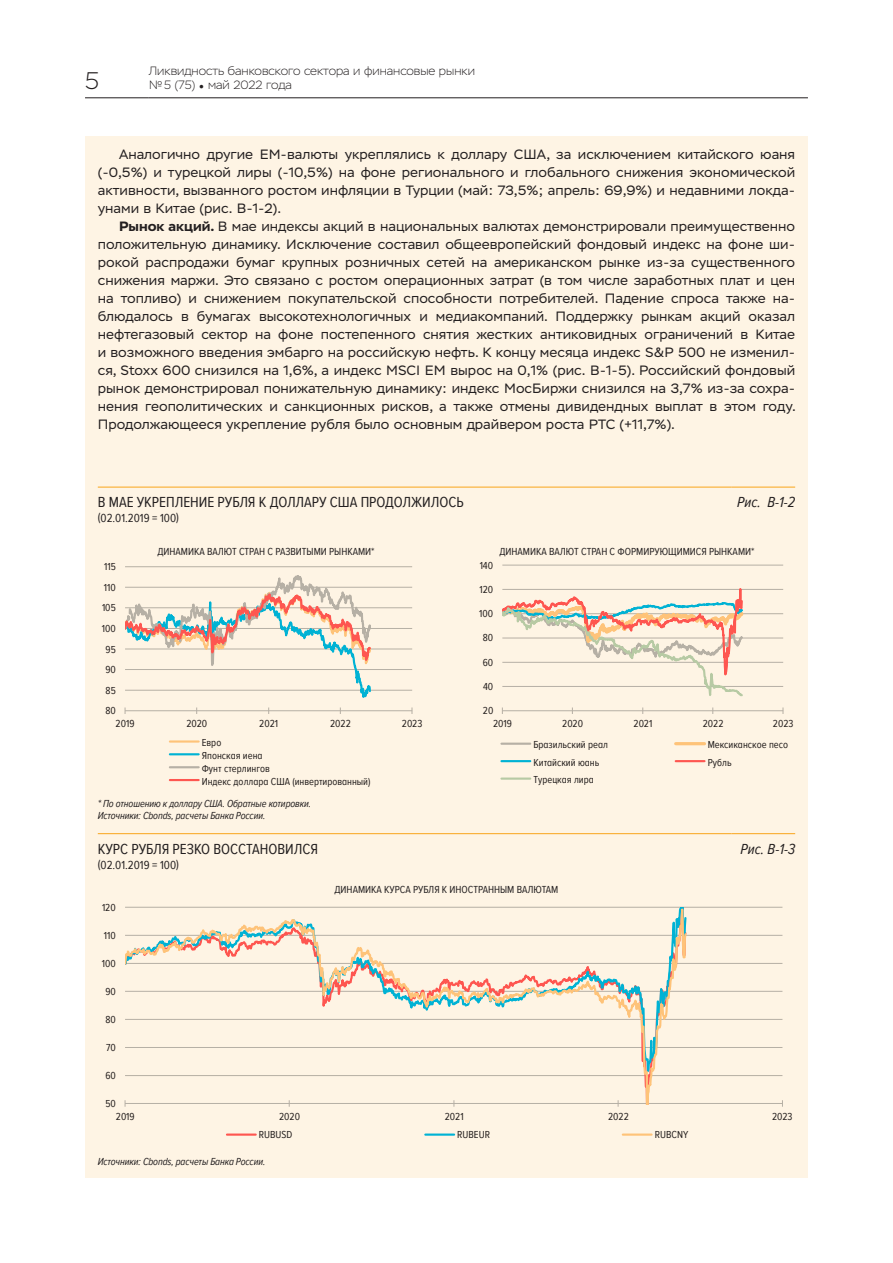
<style>
.page{position:relative;width:893px;height:1263px;background:#fff}
.page>*{position:absolute;margin:0;border:0;box-sizing:border-box;transform-origin:0 0}
.t1{font:200 24px "Stem";color:#231f20}
.Рисунок_заголовок{font:15px "Proxima Nova A Cond";color:#231f20}
.t2{font:italic 15px "Proxima Nova A Cond";color:#231f20}
.Текст_бокс{font:13.5px/18px "Stem Text";color:#231f20;text-align:justify}
.t3{font:200 12px/14.4px "Stem";color:#231f20}
.Рисунки_Таблицы_подз{font:12px "Proxima Nova A Cond";color:#231f20}
.Рисунки__подзаголово{font:10.5px/12.9px "Proxima Nova A Cond";color:#231f20}
.Сноска_Рисунки_Табли{font:italic 10.5px "Proxima Nova A Cond";letter-spacing:-.01em;color:#231f20}
.s1{font-weight:700}
</style>
<div class="page">
<hr style="left:85px;top:98px;width:64px;height:1px;background:#231f20">
<hr style="left:149px;top:98px;width:659px;height:1px;background:#231f20">
<div style="left:85px;top:136px;width:723px;height:1042px;background:#fef4e4"></div>
<hr style="left:125px;top:690px;width:287px;height:1px;background:#b7b8b9">
<hr style="left:125px;top:669px;width:287px;height:1px;background:#b7b8b9">
<hr style="left:125px;top:649px;width:287px;height:1px;background:#b7b8b9">
<hr style="left:125px;top:628px;width:287px;height:1px;background:#b7b8b9">
<hr style="left:125px;top:607px;width:287px;height:1px;background:#b7b8b9">
<hr style="left:125px;top:587px;width:287px;height:1px;background:#b7b8b9">
<hr style="left:125px;top:566px;width:287px;height:1px;background:#b7b8b9">
<hr style="left:125px;top:710px;width:287px;height:1px;background:#b7b8b9">
<svg style="left:125px;top:566px;width:248px;height:177px"></svg>
<hr style="left:170px;top:740px;width:29px;height:3px;background:#fc8">
<hr style="left:170px;top:753px;width:29px;height:2px;background:#0be">
<hr style="left:170px;top:766px;width:29px;height:2px;background:#b7b8b9">
<hr style="left:170px;top:779px;width:29px;height:2px;background:#ff5a5a">
<hr style="left:502px;top:686px;width:281px;height:1px;background:#b7b8b9">
<hr style="left:502px;top:662px;width:281px;height:1px;background:#b7b8b9">
<hr style="left:502px;top:638px;width:281px;height:1px;background:#b7b8b9">
<hr style="left:502px;top:613px;width:281px;height:1px;background:#b7b8b9">
<hr style="left:502px;top:589px;width:281px;height:1px;background:#b7b8b9">
<hr style="left:502px;top:565px;width:281px;height:1px;background:#b7b8b9">
<hr style="left:502px;top:710px;width:281px;height:1px;background:#b7b8b9">
<svg style="left:502px;top:564px;width:244px;height:216px"></svg>
<hr style="left:501px;top:743px;width:29px;height:2px;background:#b7b8b9">
<hr style="left:676px;top:742px;width:28px;height:3px;background:#fc8">
<hr style="left:501px;top:760px;width:29px;height:2px;background:#0be">
<hr style="left:676px;top:760px;width:28px;height:2px;background:#ff5a5a">
<hr style="left:501px;top:777px;width:29px;height:3px;background:#b8d4b8">
<hr style="left:98px;top:487px;width:633px;height:1px;background:#f9a51b">
<hr style="left:731px;top:487px;width:64px;height:1px;background:#f9a51b">
<hr style="left:125px;top:1075px;width:657px;height:1px;background:#b7b8b9">
<hr style="left:125px;top:1047px;width:657px;height:1px;background:#b7b8b9">
<hr style="left:125px;top:1019px;width:657px;height:1px;background:#b7b8b9">
<hr style="left:125px;top:991px;width:657px;height:1px;background:#b7b8b9">
<hr style="left:125px;top:963px;width:657px;height:1px;background:#b7b8b9">
<hr style="left:125px;top:935px;width:657px;height:1px;background:#b7b8b9">
<hr style="left:125px;top:907px;width:657px;height:1px;background:#b7b8b9">
<hr style="left:125px;top:1103px;width:657px;height:1px;background:#b7b8b9">
<svg style="left:125px;top:906px;width:563px;height:201px"></svg>
<hr style="left:227px;top:1133px;width:29px;height:3px;background:#ff5a5a">
<hr style="left:425px;top:1133px;width:29px;height:3px;background:#0be">
<hr style="left:623px;top:1133px;width:29px;height:3px;background:#fc8">
<hr style="left:98px;top:833px;width:633px;height:1px;background:#f9a51b">
<hr style="left:731px;top:833px;width:64px;height:1px;background:#f9a51b">
<h1 class="t1" style="left:85px;top:67px;width:16px">5</h1>
<p class="t3" style="left:149px;top:64px;width:328px">Ликвидность банковского сектора и финансовые рынки №5 (75) • май 2022 года</p>
<p class="Текст_бокс" style="left:98px;top:146px;width:699px;text-indent:21px">Аналогично другие EM-валюты укреплялись к доллару США, за исключением китайского юаня (-0,5%) и турецкой лиры (-10,5%) на фоне регионального и глобального снижения экономической активности, вызванного ростом инфляции в Турции (май: 73,5%; апрель: 69,9%) и недавними локда&shy;унами в Китае (рис. В-1-2).</p>
<p class="Текст_бокс" style="left:98px;top:218px;width:699px;text-indent:21px"><span class="s1">Рынок акций.</span> В мае индексы акций в национальных валютах демонстрировали преимущественно положительную динамику. Исключение составил общеевропейский фондовый индекс на фоне ши&shy;рокой распродажи бумаг крупных розничных сетей на американском рынке из‑за существенного снижения маржи. Это связано с ростом операционных затрат (в том числе заработных плат и цен на топливо) и снижением покупательской способности потребителей. Падение спроса также на&shy;блюдалось в бумагах высокотехнологичных и медиакомпаний. Поддержку рынкам акций оказал нефтегазовый сектор на фоне постепенного снятия жестких антиковидных ограничений в Китае и возможного введения эмбарго на российскую нефть. К концу месяца индекс S&amp;P 500 не изменил&shy;ся, Stoxx 600 снизился на 1,6%, а индекс MSCI EM вырос на 0,1% (рис. В-1-5). Российский фондовый рынок демонстрировал понижательную динамику: индекс МосБиржи снизился на 3,7% из‑за сохра&shy;нения геополитических и санкционных рисков, а также отмены дивидендных выплат в этом году.<br>Продолжающееся укрепление рубля было основным драйвером роста РТС (+11,7%).</p>
<p class="Рисунок_заголовок" style="left:98px;top:491px;width:367px">В МАЕ УКРЕПЛЕНИЕ РУБЛЯ К ДОЛЛАРУ США ПРОДОЛЖИЛОСЬ</p>
<p class="Рисунки_Таблицы_подз" style="left:98px;top:510px;width:83px">(02.01.2019 = 100)</p>
<p class="t2" style="left:737px;top:491px;width:60px">Рис. В-1-2</p>
<p class="Рисунки__подзаголово" style="left:104px;top:560px;width:13px">115</p>
<p class="Рисунки__подзаголово" style="left:104px;top:580px;width:13px">110</p>
<p class="Рисунки__подзаголово" style="left:102px;top:601px;width:15px">105</p>
<p class="Рисунки__подзаголово" style="left:102px;top:621px;width:15px">100</p>
<p class="Рисунки__подзаголово" style="left:106px;top:642px;width:12px">95</p>
<p class="Рисунки__подзаголово" style="left:105px;top:663px;width:12px">90</p>
<p class="Рисунки__подзаголово" style="left:106px;top:683px;width:12px">85</p>
<p class="Рисунки__подзаголово" style="left:105px;top:704px;width:12px">80</p>
<p class="Рисунки__подзаголово" style="left:157px;top:545px;width:219px">ДИНАМИКА ВАЛЮТ СТРАН С РАЗВИТЫМИ РЫНКАМИ*</p>
<p class="Рисунки__подзаголово" style="left:499px;top:545px;width:257px">ДИНАМИКА ВАЛЮТ СТРАН С ФОРМИРУЮЩИМИСЯ РЫНКАМИ*</p>
<p class="Рисунки__подзаголово" style="left:480px;top:558px;width:15px">140</p>
<p class="Рисунки__подзаголово" style="left:479px;top:582px;width:15px">120</p>
<p class="Рисунки__подзаголово" style="left:479px;top:607px;width:15px">100</p>
<p class="Рисунки__подзаголово" style="left:483px;top:631px;width:12px">80</p>
<p class="Рисунки__подзаголово" style="left:483px;top:655px;width:12px">60</p>
<p class="Рисунки__подзаголово" style="left:483px;top:680px;width:12px">40</p>
<p class="Рисунки__подзаголово" style="left:483px;top:704px;width:12px">20</p>
<p class="Рисунки__подзаголово" style="left:116px;top:717px;width:20px">2019</p>
<p class="Рисунки__подзаголово" style="left:186px;top:717px;width:22px">2020</p>
<p class="Рисунки__подзаголово" style="left:259px;top:717px;width:20px">2021</p>
<p class="Рисунки__подзаголово" style="left:330px;top:717px;width:22px">2022</p>
<p class="Рисунки__подзаголово" style="left:402px;top:717px;width:22px">2023</p>
<p class="Рисунки__подзаголово" style="left:202px;top:736px;width:170px">Евро<br>Японская иена<br>Фунт стерлингов<br>Индекс доллара США (инвертированный)</p>
<p class="Сноска_Рисунки_Табли" style="left:98px;top:795px;width:215px">* По отношению к доллару США. Обратные котировки.</p>
<p class="Сноска_Рисунки_Табли" style="left:98px;top:807px;width:169px">Источники: Cbonds, расчеты Банка России.</p>
<p class="Рисунок_заголовок" style="left:98px;top:838px;width:222px">КУРС РУБЛЯ РЕЗКО ВОССТАНОВИЛСЯ</p>
<p class="Рисунки_Таблицы_подз" style="left:98px;top:856px;width:83px">(02.01.2019 = 100)</p>
<p class="Рисунки__подзаголово" style="left:493px;top:717px;width:20px">2019</p>
<p class="Рисунки__подзаголово" style="left:562px;top:717px;width:22px">2020</p>
<p class="Рисунки__подзаголово" style="left:633px;top:717px;width:20px">2021</p>
<p class="Рисунки__подзаголово" style="left:703px;top:717px;width:22px">2022</p>
<p class="Рисунки__подзаголово" style="left:773px;top:717px;width:22px">2023</p>
<p class="Рисунки__подзаголово" style="left:533px;top:738px;width:76px">Бразильский реал</p>
<p class="Рисунки__подзаголово" style="left:708px;top:738px;width:82px">Мексиканское песо</p>
<p class="Рисунки__подзаголово" style="left:533px;top:755px;width:67px">Китайский юань</p>
<p class="Рисунки__подзаголово" style="left:708px;top:755px;width:25px">Рубль</p>
<p class="Рисунки__подзаголово" style="left:533px;top:773px;width:62px">Турецкая лира</p>
<p class="t2" style="left:741px;top:838px;width:56px">Рис. В-1-3</p>
<p class="Рисунки__подзаголово" style="left:102px;top:900px;width:15px">120</p>
<p class="Рисунки__подзаголово" style="left:104px;top:928px;width:13px">110</p>
<p class="Рисунки__подзаголово" style="left:102px;top:956px;width:15px">100</p>
<p class="Рисунки__подзаголово" style="left:105px;top:984px;width:12px">90</p>
<p class="Рисунки__подзаголово" style="left:105px;top:1012px;width:12px">80</p>
<p class="Рисунки__подзаголово" style="left:106px;top:1041px;width:11px">70</p>
<p class="Рисунки__подзаголово" style="left:105px;top:1069px;width:12px">60</p>
<p class="Рисунки__подзаголово" style="left:105px;top:1097px;width:12px">50</p>
<p class="Рисунки__подзаголово" style="left:334px;top:883px;width:225px">ДИНАМИКА КУРСА РУБЛЯ К ИНОСТРАННЫМ ВАЛЮТАМ</p>
<p class="Рисунки__подзаголово" style="left:116px;top:1109px;width:20px">2019</p>
<p class="Рисунки__подзаголово" style="left:279px;top:1109px;width:22px">2020</p>
<p class="Рисунки__подзаголово" style="left:445px;top:1109px;width:20px">2021</p>
<p class="Рисунки__подзаголово" style="left:608px;top:1109px;width:22px">2022</p>
<p class="Рисунки__подзаголово" style="left:259px;top:1128px;width:35px">RUBUSD</p>
<p class="Рисунки__подзаголово" style="left:457px;top:1128px;width:34px">RUBEUR</p>
<p class="Рисунки__подзаголово" style="left:655px;top:1128px;width:35px">RUBCNY</p>
<p class="Сноска_Рисунки_Табли" style="left:98px;top:1154px;width:169px">Источники: Cbonds, расчеты Банка России.</p>
<p class="Рисунки__подзаголово" style="left:772px;top:1109px;width:22px">2023</p>
</div>
